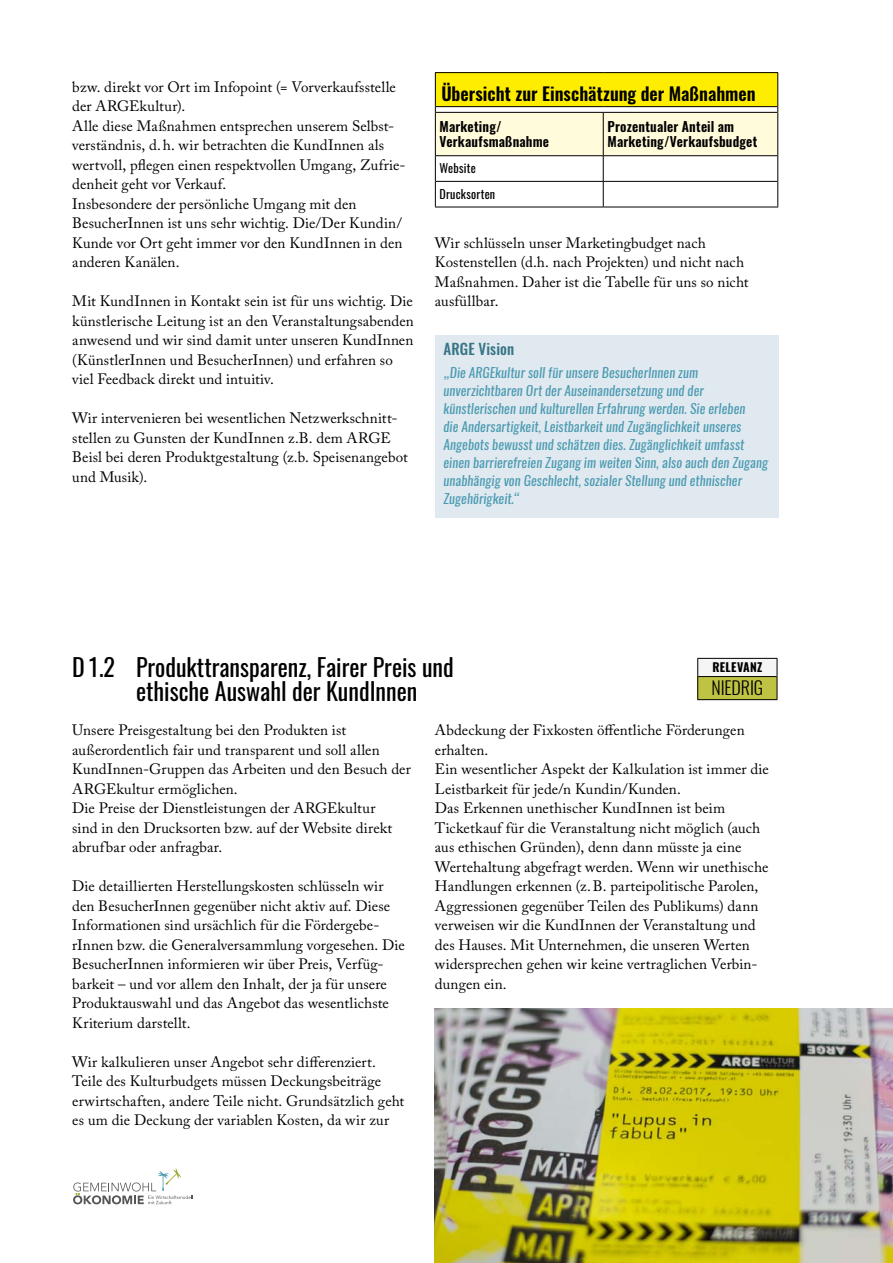
<style>
.page{position:relative;width:893px;height:1263px;background:#fff}
.page>*{position:absolute;margin:0;border:0;box-sizing:border-box;transform-origin:0 0}
.t1{font:24px/24px "Oswald";color:#000}
.t2{font:600 18px "Oswald";color:#000}
.t3{font:300 18px "Oswald";color:#000}
.t4{font:15px/19.5px "Adobe Caslon Pro";letter-spacing:.005em;color:#000}
.t5{font:500 15px "Oswald";letter-spacing:.01em;color:#387586}
.t6{font:italic 13.5px/18px "Oswald";letter-spacing:.01em;color:#4b9ab2}
.t7{font:600 13.5px/15px "Oswald";letter-spacing:.01em;color:#000}
.t8{font:12px/25.7px "Oswald";letter-spacing:.015em;color:#000}
.t9{font:700 12px "Oswald";letter-spacing:.025em;color:#000}
</style>
<div class="page">
<svg style="left:76px;top:1204px;width:96px;height:1px"></svg>
<svg style="left:73px;top:1168px;width:120px;height:36px"></svg>
<div style="left:698px;top:658px;width:79px;height:18px;background:#f5f5f5"></div>
<div style="left:698px;top:676px;width:79px;height:24px;background:#bfc343"></div>
<hr style="left:697px;top:658px;width:80px;height:1px;background:#000">
<svg style="left:697px;top:659px;width:1px;height:40px"></svg>
<svg style="left:777px;top:659px;width:1px;height:40px"></svg>
<hr style="left:697px;top:699px;width:80px;height:1px;background:#000">
<hr style="left:698px;top:676px;width:79px;height:1px;background:#000">
<div style="left:435px;top:335px;width:343px;height:182px;background:#dfe9ef"></div>
<div style="left:435px;top:73px;width:343px;height:34px;background:#ffed00"></div>
<hr style="left:435px;top:72px;width:168px;height:1px;background:#000">
<hr style="left:435px;top:73px;width:1px;height:34px;background:#000">
<hr style="left:603px;top:72px;width:175px;height:1px;background:#000">
<hr style="left:777px;top:73px;width:1px;height:34px;background:#000">
<hr style="left:435px;top:207px;width:168px;height:1px;background:#000">
<hr style="left:603px;top:207px;width:175px;height:1px;background:#000">
<hr style="left:436px;top:106px;width:167px;height:1px;background:#000">
<hr style="left:603px;top:106px;width:174px;height:1px;background:#000">
<svg style="left:435px;top:107px;width:343px;height:100px"></svg>
<img style="left:434px;top:1008px;width:459px;height:255px">
<p class="t4" style="left:72px;top:77px;width:335px">bzw. direkt vor Ort im Infopoint (= Vorverkaufsstelle der ARGEkultur).<br>Alle diese Maßnahmen entsprechen unserem Selbst&shy;verständnis, d.h. wir betrachten die KundInnen als wertvoll, pflegen einen respektvollen Umgang, Zufrie&shy;denheit geht vor Verkauf.<br>Insbesondere der persönliche Umgang mit den BesucherInnen ist uns sehr wichtig. Die/Der Kundin/ Kunde vor Ort geht immer vor den KundInnen in den anderen Kanälen.</p>
<p class="t4" style="left:72px;top:291px;width:343px">Mit KundInnen in Kontakt sein ist für uns wichtig. Die künstlerische Leitung ist an den Veranstaltungsabenden anwesend und wir sind damit unter unseren KundInnen (KünstlerInnen und BesucherInnen) und erfahren so viel Feedback direkt und intuitiv.</p>
<p class="t4" style="left:72px;top:408px;width:337px">Wir intervenieren bei wesentlichen Netzwerkschnitt&shy;stellen zu Gunsten der KundInnen z.B. dem ARGE Beisl bei deren Produktgestaltung (z.b. Speisenangebot und Musik).</p>
<p class="t2" style="left:441px;top:81px;width:316px">Übersicht zur Einschätzung der Maßnahmen</p>
<p class="t7" style="left:440px;top:119px;width:111px">Marketing/<br>Verkaufsmaßnahme</p>
<p class="t7" style="left:607px;top:119px;width:151px">Prozentualer Anteil am<br>Marketing/Verkaufsbudget</p>
<p class="t8" style="left:440px;top:156px;width:57px">Website<br>Drucksorten</p>
<p class="t4" style="left:435px;top:233px;width:315px">Wir schlüsseln unser Marketingbudget nach Kostenstellen (d.h. nach Projekten) und nicht nach Maßnahmen. Daher ist die Tabelle für uns so nicht ausfüllbar.</p>
<p class="t5" style="left:443px;top:339px;width:72px">ARGE Vision</p>
<p class="t6" style="left:443px;top:363px;width:326px">„Die ARGEkultur soll für unsere BesucherInnen zum unverzichtbaren Ort der Auseinandersetzung und der künstlerischen und kulturellen Erfahrung werden. Sie erleben<br>die Andersartigkeit, Leistbarkeit und Zugänglichkeit unseres Angebots bewusst und schätzen dies. Zugänglichkeit umfasst einen barrierefreien Zugang im weiten Sinn, also auch den Zugang unabhängig von Geschlecht, sozialer Stellung und ethnischer Zugehörigkeit.“</p>
<h1 class="t1" style="left:136px;top:655px;width:319px;text-indent:-64px">D1.2 Produkttransparenz, Fairer Preis und ethische Auswahl der KundInnen</h1>
<p class="t4" style="left:72px;top:720px;width:340px">Unsere Preisgestaltung bei den Produkten ist außerordentlich fair und transparent und soll allen KundInnen-Gruppen das Arbeiten und den Besuch der ARGEkultur ermöglichen.<br>Die Preise der Dienstleistungen der ARGEkultur<br>sind in den Drucksorten bzw. auf der Website direkt abrufbar oder anfragbar.</p>
<p class="t4" style="left:72px;top:876px;width:334px">Die detaillierten Herstellungskosten schlüsseln wir den BesucherInnen gegenüber nicht aktiv auf. Diese Informationen sind ursächlich für die Fördergebe&shy;rInnen bzw. die Generalversammlung vorgesehen. Die BesucherInnen informieren wir über Preis, Verfüg&shy;barkeit – und vor allem den Inhalt, der ja für unsere Produktauswahl und das Angebot das wesentlichste Kriterium darstellt.</p>
<p class="t4" style="left:72px;top:1052px;width:334px">Wir kalkulieren unser Angebot sehr differenziert.<br>Teile des Kulturbudgets müssen Deckungsbeiträge erwirtschaften, andere Teile nicht. Grundsätzlich geht es um die Deckung der variablen Kosten, da wir zur</p>
<p class="t9" style="left:713px;top:659px;width:51px">RELEVANZ</p>
<p class="t3" style="left:712px;top:676px;width:53px">NIEDRIG</p>
<p class="t4" style="left:435px;top:720px;width:335px">Abdeckung der Fixkosten öffentliche Förderungen erhalten.<br>Ein wesentlicher Aspekt der Kalkulation ist immer die Leistbarkeit für jede/n Kundin/Kunden.<br>Das Erkennen unethischer KundInnen ist beim Ticketkauf für die Veranstaltung nicht möglich (auch aus ethischen Gründen), denn dann müsste ja eine Wertehaltung abgefragt werden. Wenn wir unethische Handlungen erkennen (z.B. parteipolitische Parolen, Aggressionen gegenüber Teilen des Publikums) dann verweisen wir die KundInnen der Veranstaltung und des Hauses. Mit Unternehmen, die unseren Werten widersprechen gehen wir keine vertraglichen Verbin&shy;dungen ein.</p>
</div>
